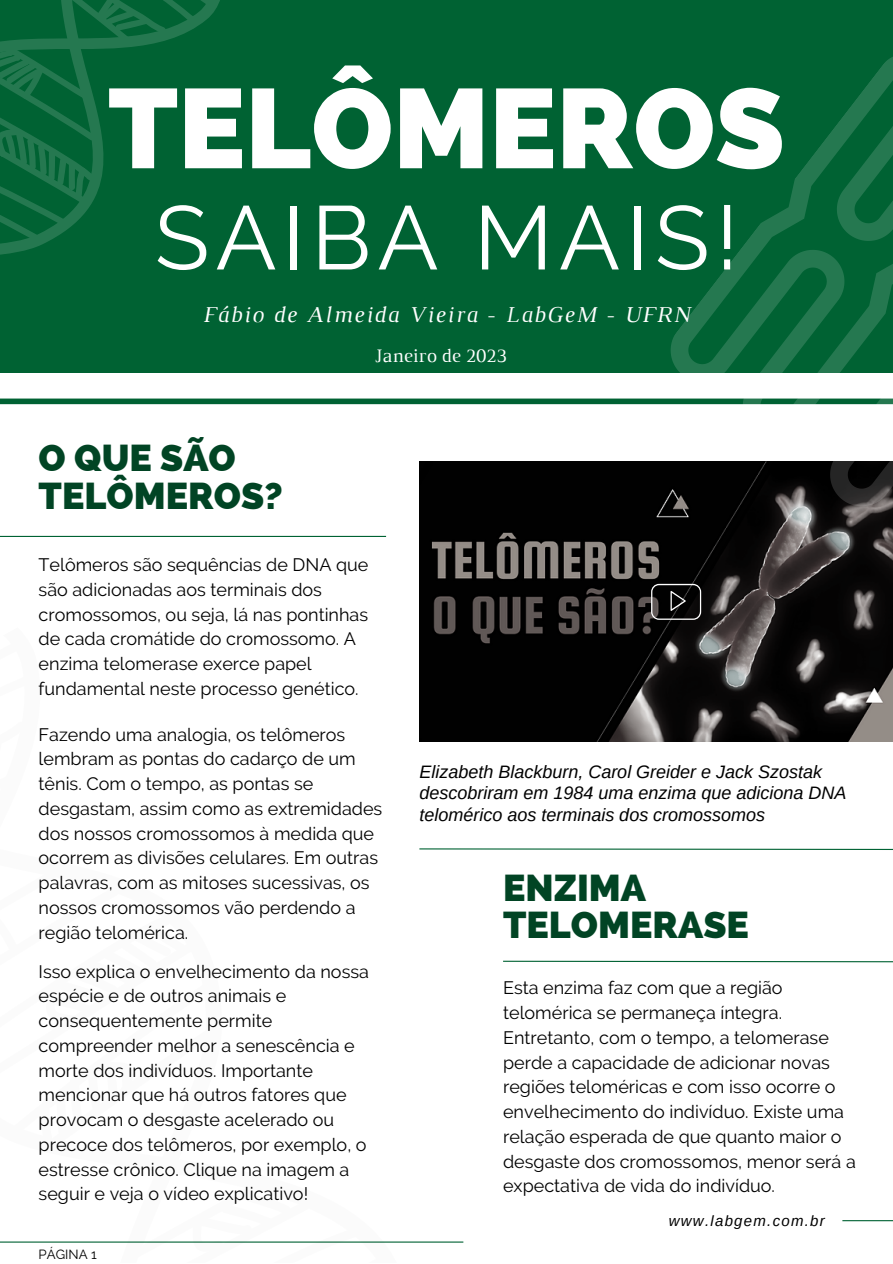
<style>
.page{position:relative;width:893px;height:1264px;background:#fff}
.page>*{position:absolute;margin:0;border:0;box-sizing:border-box;transform-origin:0 0}
.t1{font:800 112.35px "Raleway";color:#fff}
.t2{font:89.85px "Raleway";letter-spacing:.07em;color:#fff}
.t3{font:800 37.5px/37px "Raleway";color:#014424}
.t4{font:italic 23.1px "Luthier";letter-spacing:.07em;color:#fff}
.t5{font:19.5px "Luthier";color:#fff}
.t6{font:18px/24.8px "Raleway";color:#000}
.t7{font:italic 18px/21.3px "Arimo";color:#000}
.t8{font:italic 15px "Arimo";letter-spacing:.085em;color:#000}
.t9{font:13.2px "Raleway";color:#000}
</style>
<div class="page">
<img style="left:419px;top:461px;width:473px;height:280px">
<div style="left:0;top:0;width:892px;height:373px;background:#006233"></div>
<div style="left:0;top:398px;width:892px;height:6px;background:#006233"></div>
<hr style="left:0;top:536px;width:386px;height:1px;background:#006233">
<svg style="left:419px;top:848px;width:473px;height:2px"></svg>
<svg style="left:503px;top:960px;width:389px;height:2px"></svg>
<hr style="left:0;top:1241px;width:463px;height:1px;background:#006233">
<hr style="left:842px;top:1220px;width:50px;height:1px;background:#006233">
<svg style="left:0;top:0;width:235px;height:405px"></svg>
<svg style="left:0;top:0;width:217px;height:253px"></svg>
<svg style="left:101px;top:1241px;width:286px;height:2px"></svg>
<svg style="left:658px;top:57px;width:234px;height:348px"></svg>
<svg style="left:817px;top:165px;width:75px;height:409px"></svg>
<svg style="left:651px;top:584px;width:50px;height:36px;background:#2e2d2d"></svg>
<h1 class="t1" style="left:108px;top:63px;width:678px">TELÔMEROS</h1>
<h2 class="t2" style="left:155px;top:185px;width:585px">SAIBA MAIS!</h2>
<p class="t4" style="left:203px;top:306px;width:489px">Fábio de Almeida Vieira - LabGeM - UFRN</p>
<h3 class="t3" style="left:39px;top:439px;width:246px">O QUE SÃO<br>TELÔMEROS?</h3>
<p class="t5" style="left:374px;top:348px;width:134px">Janeiro de 2023</p>
<p class="t6" style="left:39px;top:552px;width:331px">Telômeros são sequências de DNA que são adicionadas aos terminais dos cromossomos, ou seja, lá nas pontinhas de cada cromátide do cromossomo. A enzima telomerase exerce papel fundamental neste processo genético.</p>
<p class="t6" style="left:39px;top:722px;width:345px">Fazendo uma analogia, os telômeros lembram as pontas do cadarço de um tênis. Com o tempo, as pontas se desgastam, assim como as extremidades dos nossos cromossomos à medida que ocorrem as divisões celulares. Em outras palavras, com as mitoses sucessivas, os nossos cromossomos vão perdendo a região telomérica.</p>
<p class="t6" style="left:39px;top:959px;width:332px">Isso explica o envelhecimento da nossa espécie e de outros animais e consequentemente permite compreender melhor a senescência e morte dos indivíduos. Importante mencionar que há outros fatores que provocam o desgaste acelerado ou precoce dos telômeros, por exemplo, o estresse crônico. Clique na imagem a seguir e veja o vídeo explicativo!</p>
<p class="t9" style="left:39px;top:1246px;width:60px">PÁGINA 1</p>
<p class="t7" style="left:419px;top:761px;width:428px">Elizabeth Blackburn, Carol Greider e Jack Szostak descobriram em 1984 uma enzima que adiciona DNA telomérico aos terminais dos cromossomos</p>
<h3 class="t3" style="left:503px;top:869px;width:247px">ENZIMA<br>TELOMERASE</h3>
<p class="t6" style="left:503px;top:975px;width:354px">Esta enzima faz com que a região telomérica se permaneça íntegra.<br>Entretanto, com o tempo, a telomerase perde a capacidade de adicionar novas regiões teloméricas e com isso ocorre o envelhecimento do indivíduo. Existe uma relação esperada de que quanto maior o desgaste dos cromossomos, menor será a expectativa de vida do indivíduo.</p>
<p class="t8" style="left:668px;top:1212px;width:158px">www.labgem.com.br</p>
</div>
